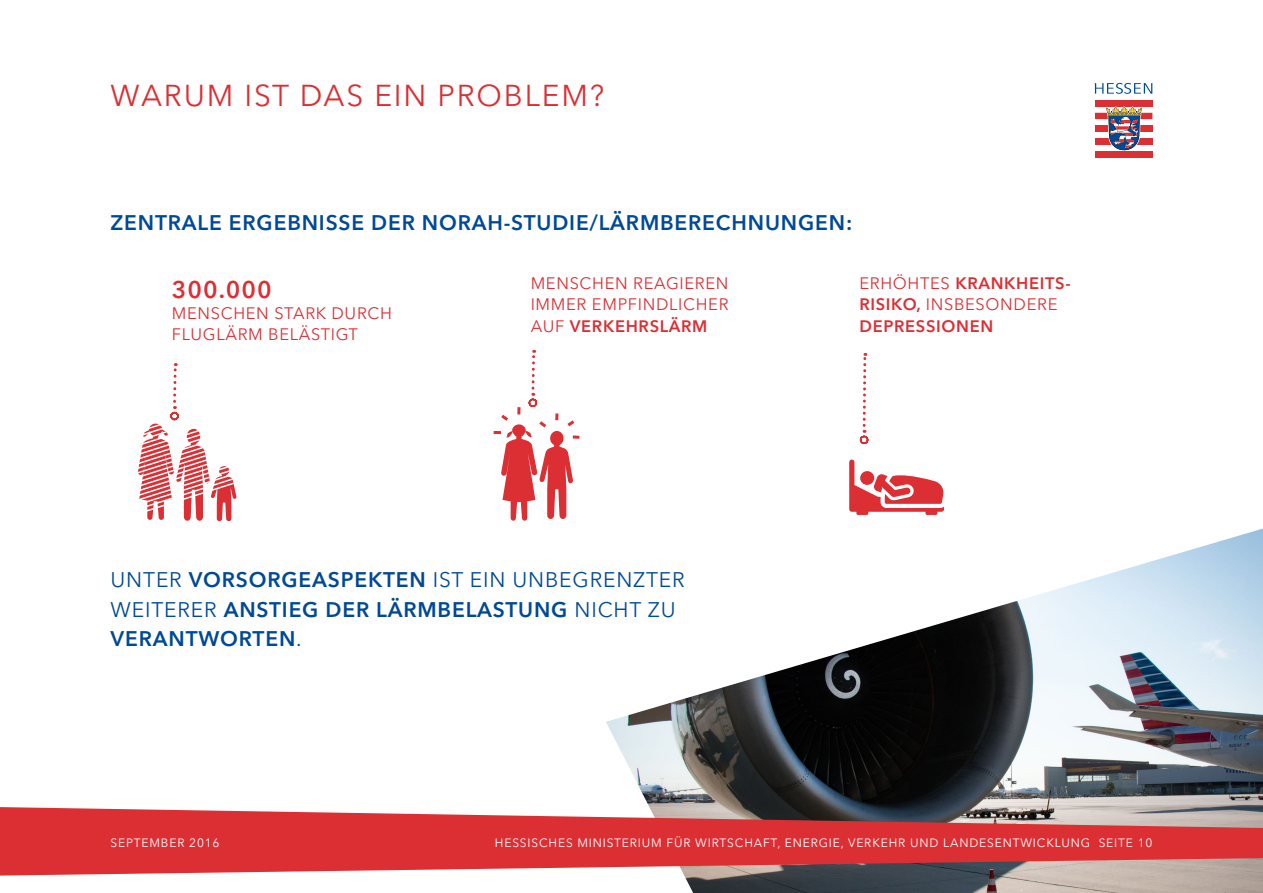
<style>
.page{position:relative;width:1263px;height:893px;background:#fff}
.page>*{position:absolute;margin:0;border:0;box-sizing:border-box;transform-origin:0 0}
.t1{font:30px "Avenir Next LT Pro";letter-spacing:.06em;color:#dc2f34}
.t2{font:600 24px "Avenir Next LT Pro";letter-spacing:.04em;color:#dc2f34}
.t3{font:600 21px/29.7px "Avenir Next LT Pro";letter-spacing:.04em;color:#004996}
.t4{font:16.5px/21.3px "Avenir Next LT Pro";letter-spacing:.04em;color:#dc2f34}
.t5{font:600 16.5px/21.3px "Avenir Next LT Pro";letter-spacing:.04em;color:#dc2f34}
.t6{font:12px "Avenir Next LT Pro";letter-spacing:.07em;color:#fff}
.s1{font-weight:600}
.s2{font-weight:400}
</style>
<div class="page">
<div style="left:1095px;top:100px;width:57px;height:6px;background:#dc2f34"></div>
<div style="left:1095px;top:113px;width:57px;height:6px;background:#dc2f34"></div>
<div style="left:1095px;top:126px;width:57px;height:6px;background:#dc2f34"></div>
<div style="left:1095px;top:138px;width:57px;height:7px;background:#dc2f34"></div>
<div style="left:1095px;top:151px;width:57px;height:6px;background:#dc2f34"></div>
<svg style="left:1105px;top:106px;width:38px;height:45px"></svg>
<svg style="left:1095px;top:83px;width:57px;height:11px"></svg>
<svg style="left:138px;top:363px;width:99px;height:158px"></svg>
<svg style="left:849px;top:460px;width:95px;height:55px"></svg>
<svg style="left:859px;top:353px;width:10px;height:92px"></svg>
<svg style="left:494px;top:350px;width:85px;height:171px"></svg>
<img style="left:606px;top:529px;width:657px;height:364px">
<svg style="left:0;top:807px;width:1263px;height:69px;background:#ce5255"></svg>
<h1 class="t1" style="left:111px;top:77px;width:495px">WARUM IST DAS EIN PROBLEM?</h1>
<p class="t3" style="left:111px;top:207px;width:743px">ZENTRALE ERGEBNISSE DER NORAH-STUDIE/LÄRMBERECHNUNGEN:</p>
<p class="t2" style="left:172px;top:275px;width:101px">300.000</p>
<p class="t4" style="left:172px;top:303px;width:222px">MENSCHEN STARK DURCH<br>FLUGLÄRM BELÄSTIGT</p>
<p class="t4" style="left:531px;top:273px;width:199px;text-align:justify">MENSCHEN REAGIEREN IMMER EMPFINDLICHER AUF <span class="s1">VERKEHRSLÄRM</span></p>
<p class="t5" style="left:859px;top:273px;width:213px"><span class="s2">ERHÖHTES</span> KRANKHEITS-<br>RISIKO, <span class="s2">INSBESONDERE<br></span>DEPRESSIONEN</p>
<p class="t3" style="left:111px;top:564px;width:576px"><span class="s2">UNTER</span> VORSORGEASPEKTEN <span class="s2">IST EIN UNBEGRENZTER<br>WEITERER</span> ANSTIEG DER LÄRMBELASTUNG <span class="s2">NICHT ZU<br></span>VERANTWORTEN<span class="s2">.</span></p>
<p class="t6" style="left:111px;top:835px;width:111px">SEPTEMBER 2016</p>
<p class="t6" style="left:495px;top:835px;width:659px">HESSISCHES MINISTERIUM FÜR WIRTSCHAFT, ENERGIE, VERKEHR UND LANDESENTWICKLUNG SEITE 10</p>
</div>
